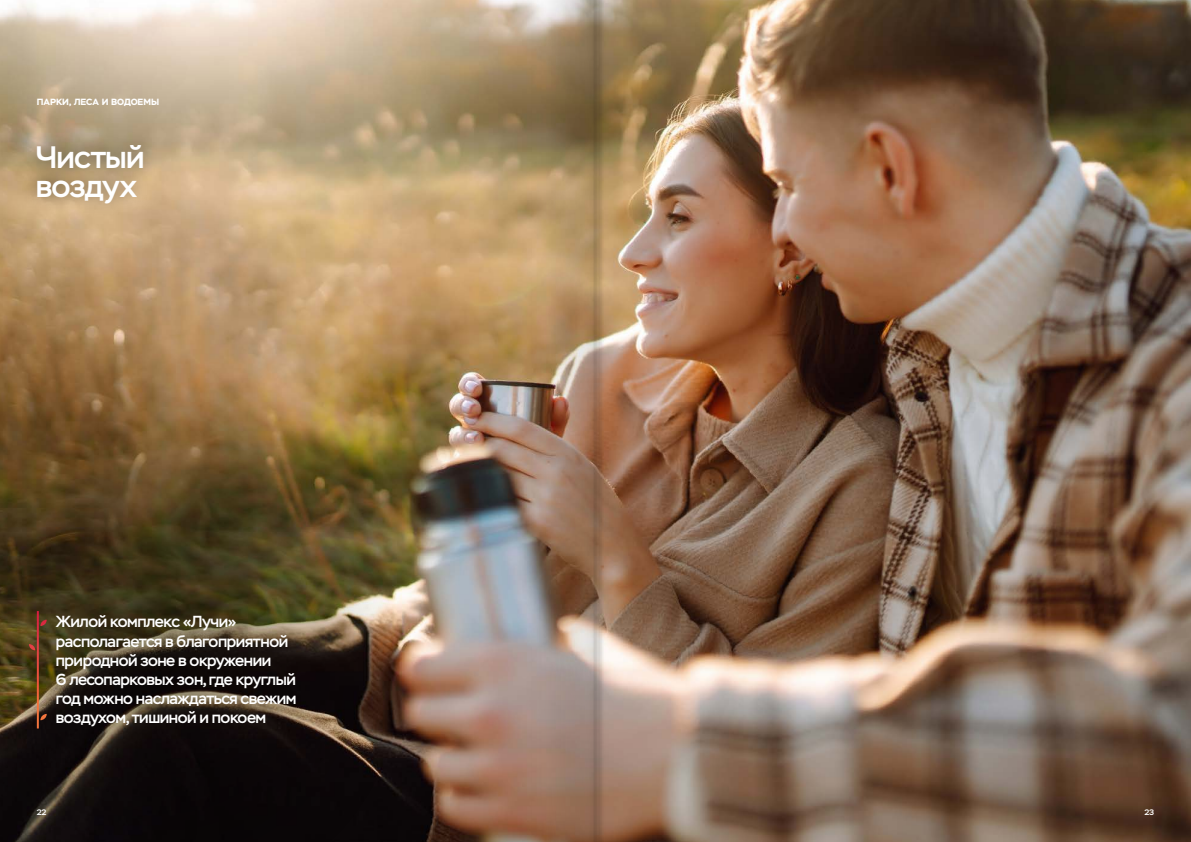
<style>
.page{position:relative;width:1191px;height:842px;background:#fff}
.page>*{position:absolute;margin:0;border:0;box-sizing:border-box;transform-origin:0 0}
.t1{font:500 31px "Stem";letter-spacing:-.025em;color:#fff}
.TXT{font:500 16px/19.2px "Stem";letter-spacing:-.03em;color:#fff}
.t2{font:700 9px "Stem";letter-spacing:-.01em;color:#fff}
.t3{font:500 8px "Stem";color:#fff}
</style>
<div class="page">
<img style="left:0;top:0;width:1191px;height:842px">
<svg style="left:0;top:435px;width:298px;height:407px;background:#362b18"></svg>
<div style="left:22px;top:130px;width:137px;height:89px;background:#231f20;opacity:.5"></div>
<hr style="left:37px;top:611px;width:2px;height:117px;background:#fff">
<svg style="left:40px;top:620px;width:7px;height:6px"></svg>
<svg style="left:40px;top:714px;width:7px;height:6px"></svg>
<svg style="left:29px;top:644px;width:6px;height:6px"></svg>
<img style="left:298px;top:0;width:595px;height:842px">
<h2 class="t2" style="left:37px;top:96px;width:124px">ПАРКИ, ЛЕСА И ВОДОЕМЫ</h2>
<h1 class="t1" style="left:36px;top:138px;width:110px">Чистый</h1>
<h1 class="t1" style="left:36px;top:167px;width:103px">воздух</h1>
<p class="TXT" style="left:56px;top:612px;width:242px">Жилой комплекс «Лучи» располагается в благоприятной природной зоне в окружении<br>6 лесопарковых зон, где круглый год можно наслаждаться свежим воздухом, тишиной и покоем</p>
<p class="t3" style="left:37px;top:807px;width:11px">22</p>
<p class="t3" style="left:1144px;top:807px;width:11px">23</p>
</div>
